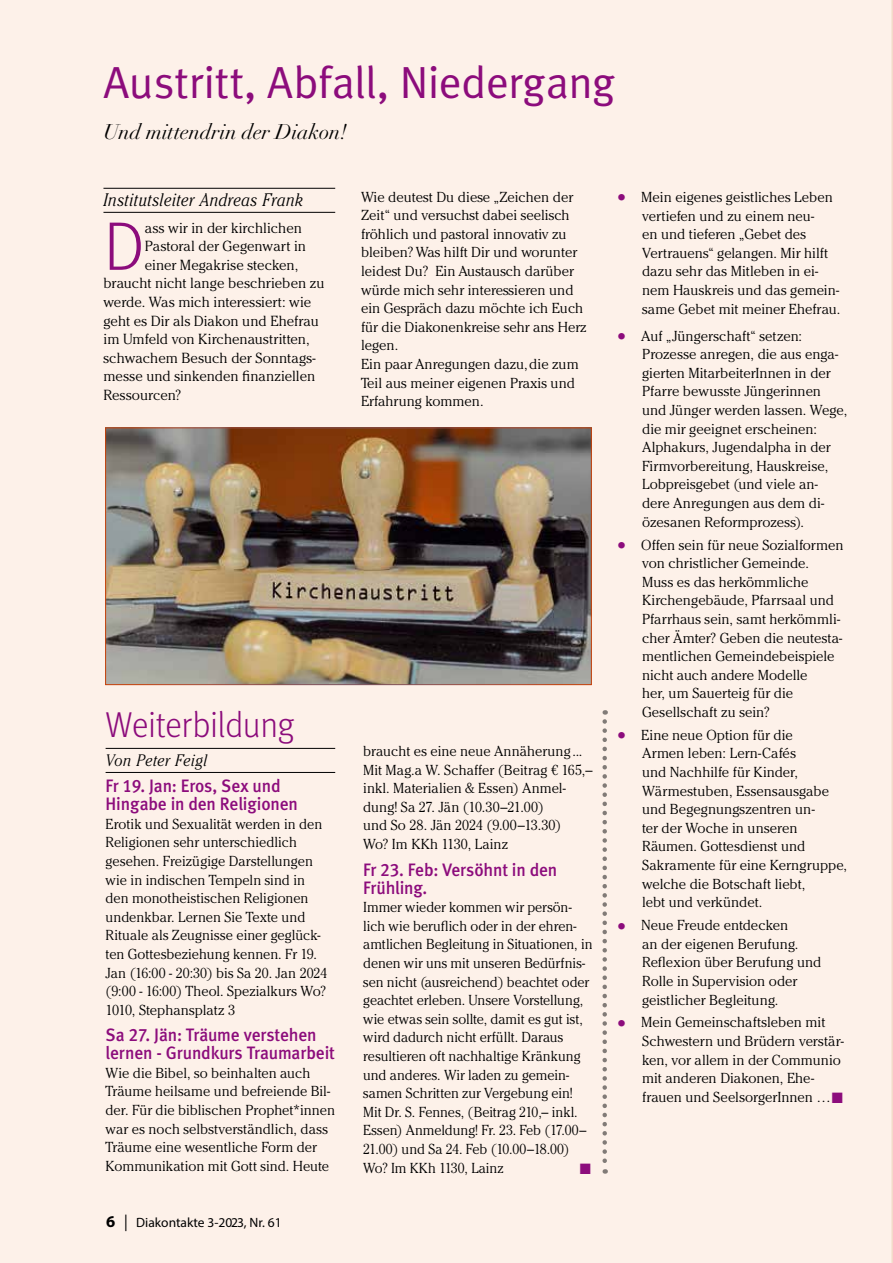
<style>
.page{position:relative;width:893px;height:1263px;background:#fdf1e9}
.page>*{position:absolute;margin:0;border:0;box-sizing:border-box;transform-origin:0 0}
.t1{font:300 68.85px "Meta OT";color:#8c0c7c}
.t2{font:45px "Meta Normal LF";letter-spacing:-.005em;color:#8c0c7c}
.t3{font:300 36px "Meta OT";letter-spacing:-.015em;color:#8c0c7c;scale:.96 1}
.t4{font:italic 21px "Didot LT Std";letter-spacing:-.01em;color:#000}
.t5{font:18px/18px "Meta Medium LF";letter-spacing:-.01em;color:#8c0c7c;scale:.96 1}
.t6{font:italic 300 18px "Cheltenham Std";letter-spacing:.035em;color:#000;scale:.88 1}
.t7{font:italic 300 16.5px "Cheltenham Std";letter-spacing:.035em;color:#000;scale:.91 1}
.t8{font:300 14.55px "Cheltenham Std";color:#000}
.t9{font:300 14.4px/18.6px "Cheltenham Std";color:#000}
.t10{font:13.5px "Myriad Pro";color:#000}
.s1{font-weight:700;font-size:16.5px}
.s2{font-family:"Minion Pro";font-size:16.5px}
.s3{font-size:42px;color:#8c0c7c}
</style>
<div class="page">
<hr style="left:103px;top:188px;width:232px;height:1px;background:#000">
<hr style="left:103px;top:212px;width:232px;height:1px;background:#000">
<hr style="left:106px;top:748px;width:229px;height:1px;background:#000">
<hr style="left:106px;top:772px;width:229px;height:1px;background:#000">
<img style="left:107px;top:430px;width:483px;height:253px">
<svg style="left:602px;top:721px;width:5px;height:453px;background:#d2c8c2"></svg>
<svg style="left:832px;top:1093px;width:10px;height:10px"></svg>
<svg style="left:580px;top:1163px;width:10px;height:11px"></svg>
<h2 class="t2" style="left:103px;top:57px;width:513px">Austritt, Abfall, Niedergang</h2>
<h3 class="t4" style="left:103px;top:119px;width:245px">Und mittendrin der Diakon!</h3>
<p class="t6" style="left:103px;top:189px;width:228px">Institutsleiter Andreas Frank</p>
<h1 class="t1" style="left:103px;top:206px;width:43px">D</h1>
<p class="t8" style="left:145px;top:219px;width:159px">ass wir in der kirchlichen</p>
<p class="t8" style="left:145px;top:238px;width:163px">Pastoral der Gegenwart in</p>
<p class="t8" style="left:145px;top:256px;width:155px">einer Megakrise stecken,</p>
<p class="t8" style="left:103px;top:275px;width:223px">braucht nicht lange beschrieben zu</p>
<p class="t8" style="left:103px;top:294px;width:209px">werde. Was mich interessiert: wie</p>
<p class="t8" style="left:103px;top:312px;width:217px">geht es Dir als Diakon und Ehefrau</p>
<p class="t8" style="left:103px;top:331px;width:208px">im Umfeld von Kirchenaustritten,</p>
<p class="t8" style="left:103px;top:349px;width:214px">schwachem Besuch der Sonntags-</p>
<p class="t8" style="left:103px;top:368px;width:213px">messe und sinkenden finanziellen</p>
<p class="t8" style="left:103px;top:387px;width:79px">Ressourcen?</p>
<h3 class="t3" style="left:106px;top:704px;width:198px">Weiterbildung</h3>
<p class="t7" style="left:106px;top:750px;width:113px">Von Peter Feigl</p>
<p class="t5" style="left:106px;top:777px;width:202px">Fr 19. Jan: Eros, Sex und<br>Hingabe in den Religionen</p>
<p class="t9" style="left:106px;top:814px;width:223px">Erotik und Sexualität werden in den Religionen sehr unterschiedlich gesehen. Freizügige Darstellungen wie in indischen Tempeln sind in den monotheistischen Religionen undenkbar. Lernen Sie Texte und Rituale als Zeugnisse einer geglück&shy;ten Gottesbeziehung kennen. Fr 19.<br>Jan (16:00 - 20:30) bis Sa 20. Jan 2024 (9:00 - 16:00) Theol. Spezialkurs Wo?<br>1010, Stephansplatz 3</p>
<p class="t5" style="left:106px;top:1026px;width:240px">Sa 27. Jän: Träume verstehen lernen - Grundkurs Traumarbeit</p>
<p class="t9" style="left:106px;top:1063px;width:231px">Wie die Bibel, so beinhalten auch Träume heilsame und befreiende Bil&shy;der. Für die biblischen Prophet*innen war es noch selbstverständlich, dass Träume eine wesentliche Form der Kommunikation mit Gott sind. Heute</p>
<p class="t10" style="left:106px;top:1214px;width:177px"><span class="s1">6</span> <span class="s2">|</span> Diakontakte 3-2023, Nr. 61</p>
<p class="t9" style="left:361px;top:187px;width:227px">Wie deutest Du diese „Zeichen der<br>Zeit“ und versuchst dabei seelisch fröhlich und pastoral innovativ zu bleiben? Was hilft Dir und worunter leidest Du? Ein Austausch darüber würde mich sehr interessieren und ein Gespräch dazu möchte ich Euch für die Diakonenkreise sehr ans Herz legen.<br>Ein paar Anregungen dazu, die zum<br>Teil aus meiner eigenen Praxis und<br>Erfahrung kommen.</p>
<p class="t9" style="left:642px;top:188px;width:200px;text-indent:-25px"><span class="s3">•</span> Mein eigenes geistliches Leben vertiefen und zu einem neu-<br>en und tieferen „Gebet des<br>Vertrauens“ gelangen. Mir hilft dazu sehr das Mitleben in ei&shy;nem Hauskreis und das gemein&shy;same Gebet mit meiner Ehefrau.</p>
<p class="t9" style="left:642px;top:326px;width:207px;text-indent:-25px"><span class="s3">•</span> Auf „Jüngerschaft“ setzen:<br>Prozesse anregen, die aus enga&shy;gierten MitarbeiterInnen in der<br>Pfarre bewusste Jüngerinnen und Jünger werden lassen. Wege, die mir geeignet erscheinen:<br>Alphakurs, Jugendalpha in der<br>Firmvorbereitung, Hauskreise,<br>Lobpreisgebet (und viele an&shy;dere Anregungen aus dem di&shy;özesanen Reformprozess).</p>
<p class="t9" style="left:642px;top:535px;width:203px;text-indent:-25px"><span class="s3">•</span> Offen sein für neue Sozialformen von christlicher Gemeinde.<br>Muss es das herkömmliche<br>Kirchengebäude, Pfarrsaal und<br>Pfarrhaus sein, samt herkömmli&shy;cher Ämter? Geben die neutesta&shy;mentlichen Gemeindebeispiele nicht auch andere Modelle<br>her, um Sauerteig für die<br>Gesellschaft zu sein?</p>
<p class="t9" style="left:642px;top:725px;width:207px;text-indent:-25px"><span class="s3">•</span> Eine neue Option für die<br>Armen leben: Lern-Cafés<br>und Nachhilfe für Kinder,<br>Wärmestuben, Essensausgabe und Begegnungszentren un-<br>ter der Woche in unseren<br>Räumen. Gottesdienst und<br>Sakramente für eine Kerngruppe, welche die Botschaft liebt,<br>lebt und verkündet.</p>
<p class="t9" style="left:642px;top:916px;width:181px;text-indent:-25px"><span class="s3">•</span> Neue Freude entdecken<br>an der eigenen Berufung.<br>Reflexion über Berufung und<br>Rolle in Supervision oder geistlicher Begleitung.</p>
<p class="t9" style="left:642px;top:1013px;width:203px;text-indent:-25px"><span class="s3">•</span> Mein Gemeinschaftsleben mit<br>Schwestern und Brüdern verstär&shy;ken, vor allem in der Communio mit anderen Diakonen, Ehe&shy;frauen und SeelsorgerInnen …</p>
<p class="t9" style="left:363px;top:742px;width:231px">braucht es eine neue Annäherung ...<br>Mit Mag.a W. Schaffer (Beitrag € 165,– inkl. Materialien &amp; Essen) Anmel&shy;dung! Sa 27. Jän (10.30–21.00)<br>und So 28. Jän 2024 (9.00–13.30)<br>Wo? Im KKh 1130, Lainz</p>
<p class="t5" style="left:363px;top:860px;width:204px">Fr 23. Feb: Versöhnt in den<br>Frühling.</p>
<p class="t9" style="left:363px;top:898px;width:231px">Immer wieder kommen wir persön&shy;lich wie beruflich oder in der ehren&shy;amtlichen Begleitung in Situationen, in denen wir uns mit unseren Bedürfnis&shy;sen nicht (ausreichend) beachtet oder geachtet erleben. Unsere Vorstellung, wie etwas sein sollte, damit es gut ist, wird dadurch nicht erfüllt. Daraus resultieren oft nachhaltige Kränkung und anderes. Wir laden zu gemein&shy;samen Schritten zur Vergebung ein!<br>Mit Dr. S. Fennes, (Beitrag 210,– inkl.<br>Essen) Anmeldung! Fr. 23. Feb (17.00– 21.00) und Sa 24. Feb (10.00–18.00)<br>Wo? Im KKh 1130, Lainz</p>
</div>
